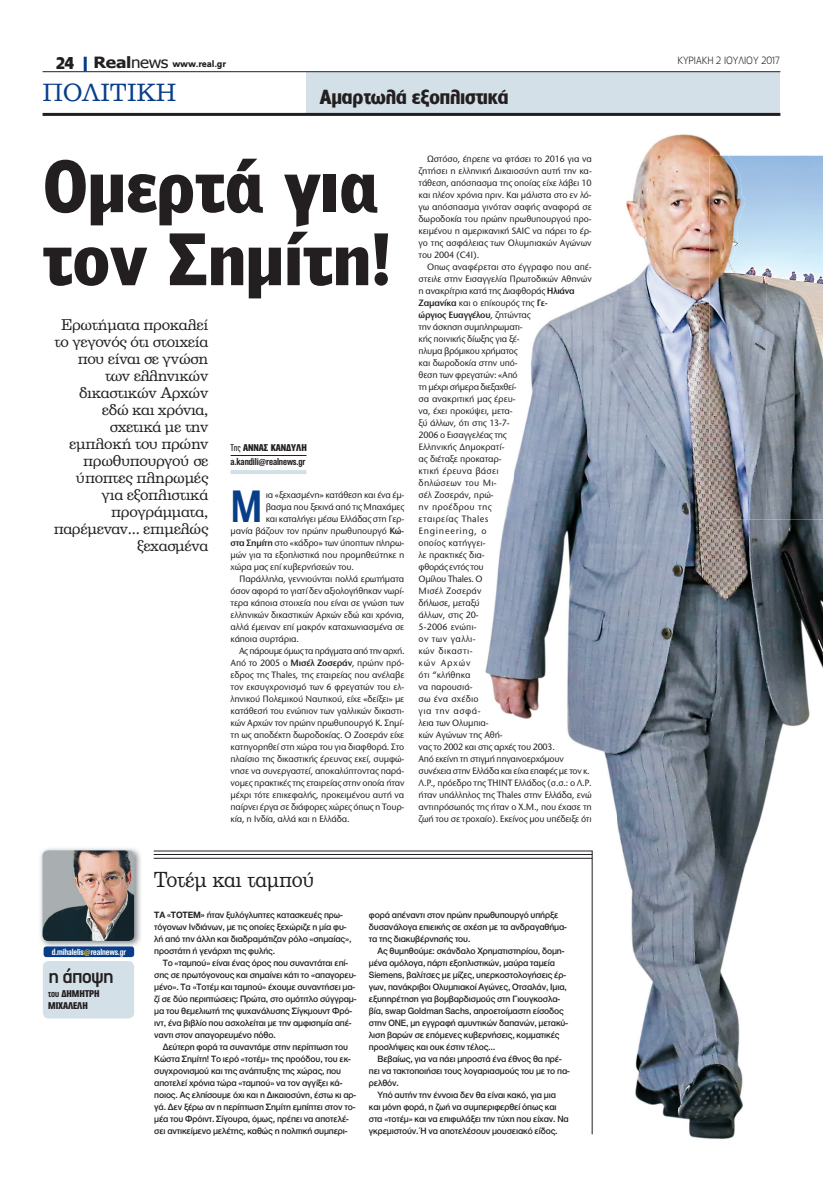
<style>
.page{position:relative;width:823px;height:1191px;background:#fff}
.page>*{position:absolute;margin:0;border:0;box-sizing:border-box;transform-origin:0 0}
.t1{font:900 70.5px/73px "PF Bell Gothic Text";letter-spacing:-.01em;color:#231f20;scale:.96 1}
.t2{font:500 42px "PF Lounge";color:#083e89}
.t3{font:24px "PF Clarendon";color:#083e89;scale:.96 1}
.t4{font:500 22.4px "PF Handbook Pro";letter-spacing:-.04em;color:#231f20}
.t5{font:21px "PF Clarendon";letter-spacing:-.01em;color:#231f20;scale:.9 1}
.t6{font:700 19px "PF Lounge";color:#231f20}
.t7{font:700 16px "PF Lounge";color:#231f20}
.t8{font:15px/17px "PF Clarendon";letter-spacing:-.02em;color:#231f20;text-align:right}
.t9{font:900 10px/12px "PF Akzidenz Text Cond";letter-spacing:-.01em;color:#231f20}
.t10{font:700 10px "PF Akzidenz Text Cond";letter-spacing:-.01em;color:#231f20}
.t11{font:300 10px "PF Lounge";letter-spacing:-.005em;color:#231f20;scale:.96 1}
.t12{font:500 9.6px/12px "Stone Sans ITC Hel";letter-spacing:-.02em;color:#231f20;text-align:justify;scale:.96 1}
.t13{font:500 9.6px "Stone Sans ITC Hel";letter-spacing:-.045em;color:#231f20;scale:.96 1}
.t14{font:500 9.5px/12px "Helvetica Neue Greek";letter-spacing:-.015em;color:#231f20}
.t15{font:700 9px "PF Akzidenz Text Cond";letter-spacing:-.01em;color:#fff}
.t16{font:900 9px "PF Catalog";letter-spacing:-.02em;color:#231f20;scale:.96 1}
.s1{font-family:"Tahoma";font-weight:700;font-size:15.5px}
.s2{font-family:"Tahoma";font-weight:400;font-size:15.5px}
.s3{font-weight:400}
.s4{font-weight:600}
.s5{color:#fec210}
.s6{font-weight:700}
</style>
<div class="page">
<div style="left:306px;top:72px;width:474px;height:41px;background:#d4e0e7"></div>
<hr style="left:43px;top:71px;width:737px;height:1px;background:#231f20">
<hr style="left:43px;top:113px;width:737px;height:3px;background:#231f20">
<hr style="left:84px;top:57px;width:3px;height:14px;background:#083e89">
<hr style="left:230px;top:455px;width:76px;height:1px;background:#231f20">
<hr style="left:230px;top:470px;width:76px;height:4px;background:#d4e0e7">
<img style="left:766px;top:156px;width:56px;height:132px">
<hr style="left:154px;top:850px;width:438px;height:1px;background:#231f20">
<hr style="left:154px;top:854px;width:438px;height:1px;background:#231f20">
<hr style="left:154px;top:858px;width:438px;height:1px;background:#231f20">
<hr style="left:591px;top:850px;width:1px;height:284px;background:#231f20">
<div style="left:43px;top:961px;width:91px;height:57px;background:#d4e0e7;border-radius:6px"></div>
<img style="left:40px;top:848px;width:101px;height:98px">
<img style="left:43px;top:850px;width:91px;height:91px">
<div style="left:44px;top:946px;width:90px;height:11px;background:#083e89;border-radius:3px"></div>
<img style="left:616px;top:134px;width:103px;height:973px">
<svg style="left:719px;top:151px;width:8px;height:5px"></svg>
<img style="left:548px;top:290px;width:68px;height:468px">
<img style="left:514px;top:323px;width:34px;height:396px">
<img style="left:485px;top:477px;width:29px;height:238px">
<img style="left:719px;top:519px;width:103px;height:239px">
<img style="left:605px;top:758px;width:11px;height:53px">
<img style="left:719px;top:758px;width:56px;height:105px">
<img style="left:719px;top:863px;width:27px;height:277px">
<img style="left:662px;top:1107px;width:58px;height:33px">
<img style="left:709px;top:156px;width:57px;height:363px">
<img style="left:765px;top:279px;width:29px;height:240px">
<img style="left:794px;top:288px;width:28px;height:231px">
<p class="t16" style="left:94px;top:59px;width:139px"><span class="s1">Real</span><span class="s2">news</span> www.real.gr</p>
<p class="t11" style="left:677px;top:55px;width:109px">ΚΥΡΙΑΚΗ 2 ΙΟΥΛΙΟΥ 2017</p>
<h3 class="t7" style="left:56px;top:54px;width:20px">24</h3>
<h3 class="t3" style="left:43px;top:80px;width:141px">ΠΟΛΙΤΙΚΗ</h3>
<h3 class="t6" style="left:319px;top:86px;width:190px">Αμαρτωλά εξοπλιστικά</h3>
<h1 class="t1" style="left:43px;top:148px;width:365px">Οµερτά για τον Σηµίτη!</h1>
<p class="t8" style="left:54px;top:316px;width:156px">Ερωτήµατα προκαλεί το γεγονός ότι στοιχεία που είναι σε γνώση των ελληνικών δικαστικών Αρχών εδώ και χρόνια, σχετικά µε την εµπλοκή του πρώην πρωθυπουργού σε ύποπτες πληρωµές για εξοπλιστικά προγράµµατα, παρέµεναν... επιµελώς ξεχασµένα</p>
<p class="t9" style="left:230px;top:442px;width:78px"><span class="s3">Της</span> ΑΝΝΑΣ ΚΑΝ∆ΥΛΗ</p>
<h2 class="t2" style="left:230px;top:483px;width:33px">Μ</h2>
<p class="t12" style="left:265px;top:489px;width:146px">ια «ξεχασµένη» κατάθεση και ένα έµ-</p>
<p class="t10" style="left:230px;top:456px;width:76px">a.kandili@realnews.gr</p>
<p class="t12" style="left:265px;top:501px;width:146px">βασµα που ξεκινά από τις Μπαχάµες</p>
<p class="t12" style="left:265px;top:513px;width:146px">και καταλήγει µέσω Ελλάδας στη Γερ-</p>
<p class="t12" style="left:230px;top:525px;width:182px">µανία βάζουν τον πρώην πρωθυπουργό <span class="s4">Κώ-</span></p>
<p class="t12" style="left:230px;top:537px;width:182px"><span class="s4">στα Σηµίτη</span> στο «κάδρο» των ύποπτων πληρω-</p>
<p class="t12" style="left:230px;top:549px;width:182px">µών για τα εξοπλιστικά που προµηθεύτηκε η</p>
<p class="t12" style="left:230px;top:561px;width:130px">χώρα µας επί κυβερνήσεών του.</p>
<p class="t12" style="left:239px;top:573px;width:173px">Παράλληλα, γεννιούνται πολλά ερωτήµατα</p>
<p class="t12" style="left:230px;top:585px;width:182px">όσον αφορά το γιατί δεν αξιολογήθηκαν νωρί-</p>
<p class="t12" style="left:230px;top:597px;width:182px">τερα κάποια στοιχεία που είναι σε γνώση των</p>
<p class="t12" style="left:230px;top:609px;width:182px">ελληνικών δικαστικών Αρχών εδώ και χρόνια,</p>
<p class="t12" style="left:230px;top:621px;width:182px">αλλά έµειναν επί µακρόν καταχωνιασµένα σε</p>
<p class="t12" style="left:230px;top:633px;width:73px">κάποια συρτάρια.</p>
<p class="t13" style="left:239px;top:645px;width:174px">Ας πάρουµε όµως τα πράγµατα από την αρχή.</p>
<p class="t12" style="left:230px;top:657px;width:182px">Από το 2005 ο <span class="s4">Μισέλ Ζοσεράν</span>, πρώην πρό-</p>
<p class="t12" style="left:230px;top:669px;width:182px">εδρος της Thales, της εταιρείας που ανέλαβε</p>
<p class="t12" style="left:230px;top:681px;width:182px">τον εκσυγχρονισµό των 6 φρεγατών του ελ-</p>
<p class="t12" style="left:230px;top:693px;width:182px">ληνικού Πολεµικού Ναυτικού, είχε «δείξει» µε</p>
<p class="t12" style="left:230px;top:705px;width:182px">κατάθεσή του ενώπιον των γαλλικών δικαστι-</p>
<p class="t12" style="left:230px;top:717px;width:182px">κών Αρχών τον πρώην πρωθυπουργό Κ. Σηµί-</p>
<p class="t12" style="left:230px;top:729px;width:182px">τη ως αποδέκτη δωροδοκίας. Ο Ζοσεράν είχε</p>
<p class="t12" style="left:230px;top:741px;width:182px">κατηγορηθεί στη χώρα του για διαφθορά. Στο</p>
<p class="t12" style="left:230px;top:753px;width:182px">πλαίσιο της δικαστικής έρευνας εκεί, συµφώ-</p>
<p class="t12" style="left:230px;top:765px;width:182px">νησε να συνεργαστεί, αποκαλύπτοντας παρά-</p>
<p class="t12" style="left:230px;top:777px;width:182px">νοµες πρακτικές της εταιρείας στην οποία ήταν</p>
<p class="t12" style="left:230px;top:789px;width:182px">µέχρι τότε επικεφαλής, προκειµένου αυτή να</p>
<p class="t12" style="left:230px;top:801px;width:182px">παίρνει έργα σε διάφορες χώρες όπως η Τουρ-</p>
<p class="t12" style="left:230px;top:813px;width:125px">κία, η Ινδία, αλλά και η Ελλάδα.</p>
<p class="t12" style="left:418px;top:153px;width:182px;text-indent:9px">Ωστόσο, έπρεπε να φτάσει το 2016 για να ζητήσει η ελληνική ∆ικαιοσύνη αυτή την κα&shy;τάθεση, απόσπασµα της οποίας είχε λάβει 10 και πλέον χρόνια πριν. Και µάλιστα στο εν λό&shy;γω απόσπασµα γινόταν σαφής αναφορά σε δωροδοκία του πρώην πρωθυπουργού προ&shy;κειµένου η αµερικανική SAIC να πάρει το έρ&shy;γο της ασφάλειας των Ολυµπιακών Αγώνων του 2004 (C4I).</p>
<p class="t12" style="left:418px;top:261px;width:182px;text-align:left;text-indent:9px">Οπως αναφέρεται στο έγγραφο που απέ&shy;στειλε στην Εισαγγελία Πρωτοδικών Αθηνών η ανακρίτρια κατά της ∆ιαφθοράς <span class="s4">Ηλιάνα<br>Ζαµανίκα</span> και ο επίκουρός της <span class="s4">Γε-<br>ώργιος Ευαγγέλου</span>, ζητώντας<br>την άσκηση συµπληρωµατι-<br>κής ποινικής δίωξης για ξέ-<br>πλυµα βρόµικου χρήµατος<br>και δωροδοκία στην υπό-<br>θεση των φρεγατών: «Από<br>τη µέχρι σήµερα διεξαχθεί-<br>σα ανακριτική µας έρευ-<br>να, έχει προκύψει, µετα-<br>ξύ άλλων, ότι στις 13-7-<br>2006 ο Εισαγγελέας της<br>Ελληνικής ∆ηµοκρατί-<br>ας διέταξε προκαταρ-<br>κτική έρευνα βάσει<br>δηλώσεων του Μι-<br>σέλ Ζοσεράν, πρώ-<br>ην προέδρου της<br>εταιρείας Thales<br>Engineering, ο<br>οποίος κατήγγει-<br>λε πρακτικές δια-<br>φθοράς εντός του<br>Οµίλου Thales. Ο<br>Μισέλ Ζοσεράν<br>δήλωσε, µεταξύ<br>άλλων, στις 20-<br>5-2006 ενώπι-<br>ον των γαλλι-<br>κών δικαστι-<br>κών Αρχών<br>ότι “κλήθηκα<br>να παρουσιά-<br>σω ένα σχέδιο<br>για την ασφά-<br>λεια των Ολυµπια-<br>κών Αγώνων της Αθή-<br>νας το 2002 και στις αρχές του 2003.<br>Από εκείνη τη στιγµή πηγαινοερχόµουν συνέχεια στην Ελλάδα και είχα επαφές µε τον κ.<br>Λ.Ρ., πρόεδρο της THINT Ελλάδος (σ.σ.: ο Λ.Ρ. ήταν υπάλληλος της Thales στην Ελλάδα, ενώ αντιπρόσωπός της ήταν ο Χ.Μ., που έχασε τη ζωή του σε τροχαίο). Εκείνος µου υπέδειξε ότι</p>
<p class="t15" style="left:52px;top:946px;width:76px">d.mihalelis<span class="s5">@</span>realnews.gr</p>
<h3 class="t4" style="left:48px;top:962px;width:67px">η άποψη</h3>
<p class="t9" style="left:48px;top:988px;width:53px"><span class="s6">του</span> ∆ΗΜΗΤΡΗ<br>ΜΙΧΑΛΕΛΗ</p>
<h3 class="t5" style="left:154px;top:868px;width:180px">Τοτέµ και ταµπού</h3>
<p class="t14" style="left:154px;top:909px;width:198px"><span class="s6">ΤΑ «ΤΟΤΕΜ»</span> ήταν ξυλόγλυπτες κατασκευές πρω&shy;τόγονων Ινδιάνων, με τις οποίες ξεχώριζε η μία φυ&shy;λή από την άλλη και διαδραμάτιζαν ρόλο «σημαίας», προστάτη ή γενάρχη της φυλής.</p>
<p class="t14" style="left:154px;top:957px;width:203px;text-indent:9px">Το «ταμπού» είναι ένας όρος που συναντάται επί&shy;σης σε πρωτόγονους και σημαίνει κάτι το «απαγορευ&shy;μένο». Τα «Τοτέμ και ταμπού» έχουμε συναντήσει μα&shy;ζί σε δύο περιπτώσεις: Πρώτα, στο ομότιτλο σύγγραμ&shy;μα του θεμελιωτή της ψυχανάλυσης Σίγκμουντ Φρό&shy;ιντ, ένα βιβλίο που ασχολείται με την αμφισημία απέ&shy;ναντι στον απαγορευμένο πόθο.</p>
<p class="t14" style="left:154px;top:1041px;width:203px;text-indent:9px">Δεύτερη φορά τα συναντάμε στην περίπτωση του Κώστα Σημίτη! Το ιερό «τοτέμ» της προόδου, του εκ&shy;συγχρονισμού και της ανάπτυξης της χώρας, που αποτελεί χρόνια τώρα «ταμπού» να τον αγγίξει κά&shy;ποιος. Ας ελπίσουμε όχι και η Δικαιοσύνη, έστω κι αρ&shy;γά. Δεν ξέρω αν η περίπτωση Σημίτη εμπίπτει στον το&shy;μέα του Φρόιντ. Σίγουρα, όμως, πρέπει να αποτελέ&shy;σει αντικείμενο μελέτης, καθώς η πολιτική συμπερι-</p>
<p class="t14" style="left:368px;top:909px;width:199px">φορά απέναντι στον πρώην πρωθυπουργό υπήρξε δυσανάλογα επιεικής σε σχέση με τα ανδραγαθήμα&shy;τα της διακυβέρνησής του.</p>
<p class="t14" style="left:368px;top:945px;width:200px;text-indent:9px">Ας θυμηθούμε: σκάνδαλο Χρηματιστηρίου, δομη&shy;μένα ομόλογα, πάρτι εξοπλιστικών, μαύρα ταμεία Siemens, βαλίτσες με μίζες, υπερκοστολογήσεις έρ&shy;γων, πανάκριβοι Ολυμπιακοί Αγώνες, Οτσαλάν, Ιμια, εξυπηρέτηση για βομβαρδισμούς στη Γιουγκοσλα&shy;βία, swap Goldman Sachs, απροετοίμαστη είσοδος στην ΟΝΕ, μη εγγραφή αμυντικών δαπανών, μετακύ&shy;λιση βαρών σε επόμενες κυβερνήσεις, κομματικές προσλήψεις και ουκ έστιν τέλος…</p>
<p class="t14" style="left:368px;top:1053px;width:202px;text-indent:9px">Βεβαίως, για να πάει μπροστά ένα έθνος θα πρέ&shy;πει να τακτοποιήσει τους λογαριασμούς του με το πα&shy;ρελθόν.</p>
<p class="t14" style="left:368px;top:1089px;width:201px;text-indent:9px">Υπό αυτήν την έννοια δεν θα είναι κακό, για μια και μόνη φορά, η ζωή να συμπεριφερθεί όπως και στα «τοτέμ» και να επιφυλάξει την τύχη που είχαν. Να γκρεμιστούν. Ή να αποτελέσουν μουσειακό είδος.</p>
</div>
